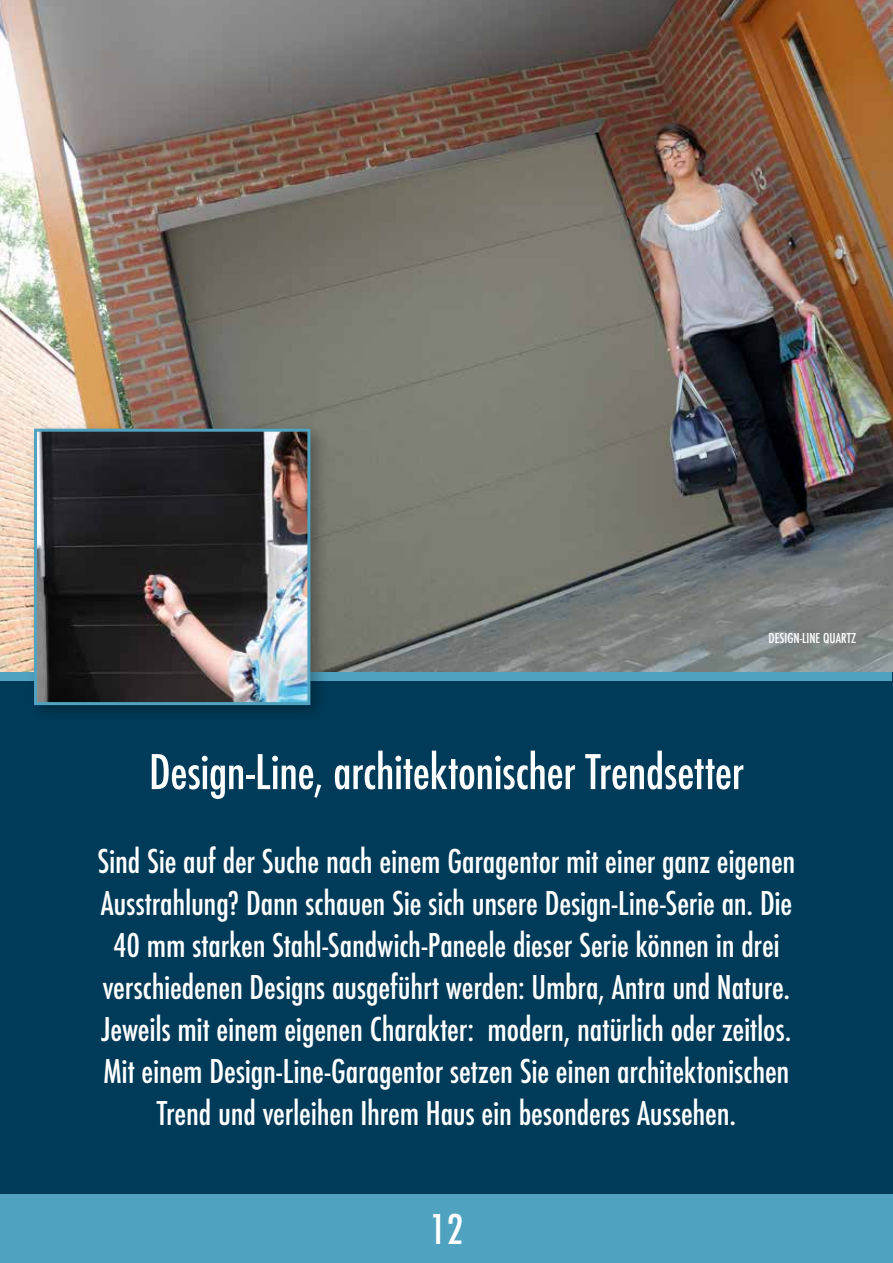
<style>
.page{position:relative;width:893px;height:1263px;background:#003c5a}
.page>*{position:absolute;margin:0;border:0;box-sizing:border-box;transform-origin:0 0}
.t1{font:500 52.5px "Futura Con";letter-spacing:-.01em;color:#fff}
.t2{font:500 45px "Futura Con";color:#fff}
.t3{font:500 36px/42px "Futura Con";letter-spacing:-.005em;color:#fff;text-align:center}
.t4{font:500 15px "Futura Con";color:#fff}
</style>
<div class="page">
<img style="left:0;top:0;width:893px;height:672px">
<div style="left:0;top:1195px;width:893px;height:68px;background:#50a2c1"></div>
<div style="left:0;top:672px;width:892px;height:8px;background:#50a2c1"></div>
<div style="left:26px;top:421px;width:305px;height:304px;background:#000;opacity:.3"></div>
<img style="left:38px;top:433px;width:268px;height:268px">
<div style="left:34px;top:429px;width:276px;height:276px;border:3px solid #50a2c1"></div>
<p class="t4" style="left:769px;top:629px;width:89px">DESIGN-LINE QUARTZ</p>
<h1 class="t1" style="left:149px;top:742px;width:596px">Design-Line, architektonischer Trendsetter</h1>
<p class="t3" style="left:97px;top:841px;width:700px">Sind Sie auf der Suche nach einem Garagentor mit einer ganz eigenen Ausstrahlung? Dann schauen Sie sich unsere Design-Line-Serie an. Die 40 mm starken Stahl-Sandwich-Paneele dieser Serie können in drei verschiedenen Designs ausgeführt werden: Umbra, Antra und Nature.<br>Jeweils mit einem eigenen Charakter: modern, natürlich oder zeitlos.<br>Mit einem Design-Line-Garagentor setzen Sie einen architektonischen Trend und verleihen Ihrem Haus ein besonderes Aussehen.</p>
<p class="t2" style="left:429px;top:1204px;width:36px">12</p>
</div>
